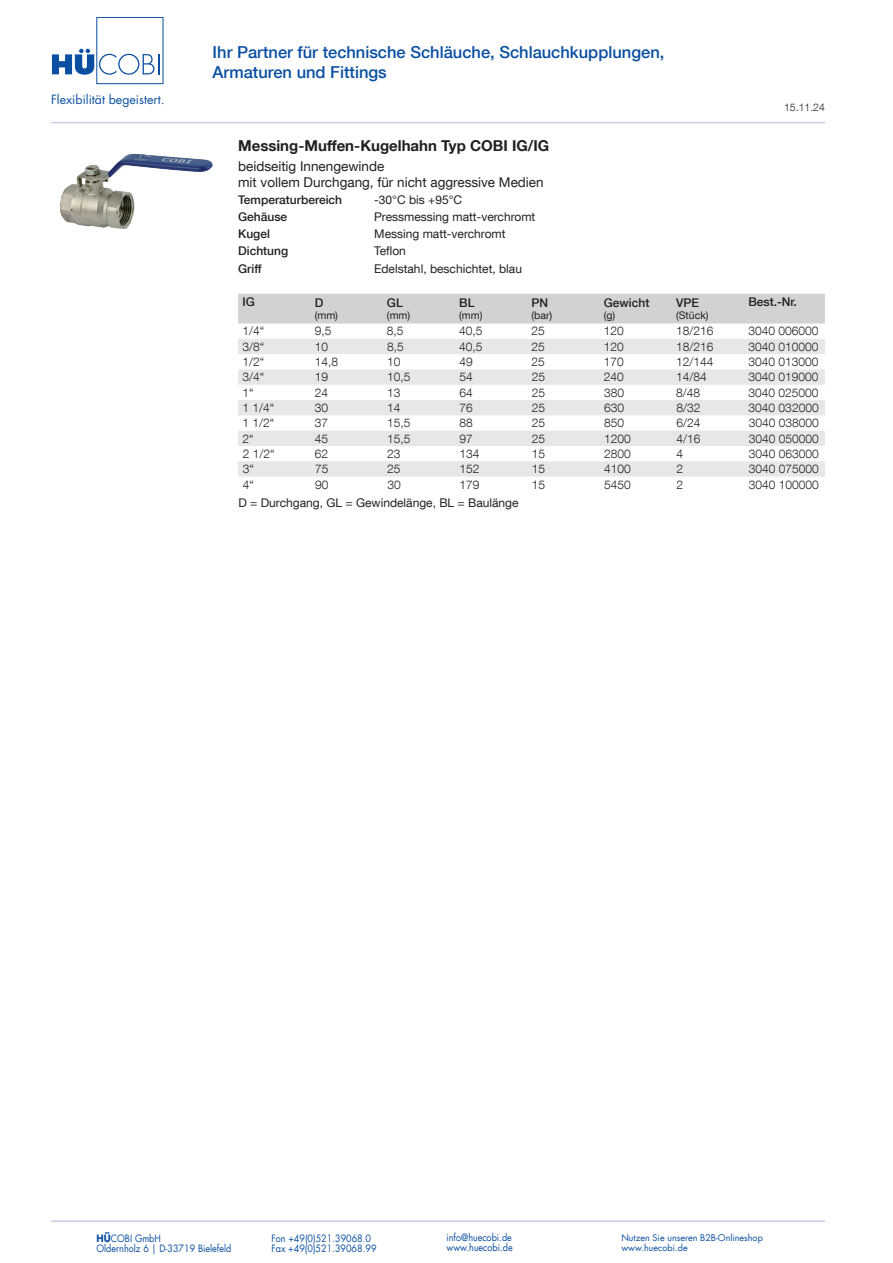
<style>
.page{position:relative;width:893px;height:1263px;background:#fff}
.page>*{position:absolute;margin:0;border:0;box-sizing:border-box;transform-origin:0 0}
.t1{font:500 16.5px/19.8px "Helvetica Neue LT Com";color:#0a4fa2}
.t2{font:700 15px "Helvetica Neue LT Com";color:#231f20}
.t3{font:13.5px/16.2px "Helvetica Neue LT Com";color:#231f20}
.t4{font:12.3px "Futura LT";color:#0a4fa2}
.t5{font:300 12px "Helvetica Neue LT Com";color:#231f20}
.t6{font:12px "Helvetica Neue LT Com";color:#231f20}
.t7{font:500 12px "Helvetica Neue LT Com";color:#231f20}
.t8{font:10.5px "Helvetica Neue LT Com";color:#231f20}
.t9{font:300 10.5px "Helvetica Neue LT Com";color:#231f20}
.t10{font:9.9px "Futura LT";color:#0a4fa2;scale:.91 1}
.t11{font:9px "Futura LT";color:#0a4fa2}
.s1{font-weight:700}
</style>
<div class="page">
<hr style="left:51px;top:122px;width:774px;height:1px;background:#c7cbe6">
<hr style="left:51px;top:1220px;width:774px;height:2px;background:#c7cbe6">
<div style="left:96px;top:17px;width:67px;height:67px;border:1px solid #0a4fa2"></div>
<svg style="left:52px;top:49px;width:108px;height:26px"></svg>
<div style="left:238px;top:294px;width:587px;height:29px;background:#d1d2d4"></div>
<svg style="left:238px;top:339px;width:587px;height:138px;fill:#e6e7e9"></svg>
<img style="left:59px;top:154px;width:154px;height:75px">
<p class="t4" style="left:51px;top:91px;width:115px">Flexibilität begeistert.</p>
<h1 class="t1" style="left:213px;top:42px;width:453px">Ihr Partner für technische Schläuche, Schlauchkupplungen,<br>Armaturen und Fittings</h1>
<p class="t2" style="left:238px;top:136px;width:313px">Messing-Muffen-Kugelhahn Typ COBI IG/IG</p>
<p class="t3" style="left:238px;top:158px;width:307px">beidseitig Innengewinde<br>mit vollem Durchgang, für nicht aggressive Medien</p>
<p class="t7" style="left:238px;top:193px;width:106px">Temperaturbereich</p>
<p class="t6" style="left:374px;top:193px;width:89px">-30°C bis +95°C</p>
<p class="t7" style="left:238px;top:210px;width:51px">Gehäuse</p>
<p class="t6" style="left:374px;top:210px;width:163px">Pressmessing matt-verchromt</p>
<p class="t7" style="left:238px;top:227px;width:33px">Kugel</p>
<p class="t6" style="left:374px;top:227px;width:133px">Messing matt-verchromt</p>
<p class="t7" style="left:238px;top:244px;width:52px">Dichtung</p>
<p class="t6" style="left:374px;top:244px;width:33px">Teflon</p>
<p class="t7" style="left:238px;top:261px;width:25px">Griff</p>
<p class="t6" style="left:374px;top:261px;width:149px">Edelstahl, beschichtet, blau</p>
<p class="t7" style="left:242px;top:294px;width:14px">IG</p>
<p class="t7" style="left:315px;top:295px;width:10px">D</p>
<p class="t8" style="left:315px;top:309px;width:25px">(mm)</p>
<p class="t7" style="left:387px;top:295px;width:17px">GL</p>
<p class="t8" style="left:387px;top:309px;width:25px">(mm)</p>
<p class="t7" style="left:459px;top:295px;width:17px">BL</p>
<p class="t8" style="left:459px;top:309px;width:25px">(mm)</p>
<p class="t7" style="left:531px;top:295px;width:18px">PN</p>
<p class="t8" style="left:531px;top:309px;width:22px">(bar)</p>
<p class="t7" style="left:604px;top:295px;width:47px">Gewicht</p>
<p class="t8" style="left:604px;top:309px;width:13px">(g)</p>
<p class="t7" style="left:676px;top:295px;width:24px">VPE</p>
<p class="t8" style="left:676px;top:309px;width:34px">(Stück)</p>
<p class="t9" style="left:784px;top:101px;width:42px">15.11.24</p>
<p class="t7" style="left:748px;top:294px;width:50px">Best.-Nr.</p>
<p class="t5" style="left:242px;top:324px;width:23px">1/4“</p>
<p class="t5" style="left:315px;top:324px;width:18px">9,5</p>
<p class="t5" style="left:387px;top:324px;width:18px">8,5</p>
<p class="t5" style="left:459px;top:324px;width:25px">40,5</p>
<p class="t5" style="left:532px;top:324px;width:15px">25</p>
<p class="t5" style="left:604px;top:324px;width:22px">120</p>
<p class="t5" style="left:676px;top:324px;width:39px">18/216</p>
<p class="t5" style="left:748px;top:324px;width:72px">3040 006000</p>
<p class="t5" style="left:242px;top:339px;width:23px">3/8“</p>
<p class="t5" style="left:315px;top:339px;width:15px">10</p>
<p class="t5" style="left:387px;top:339px;width:18px">8,5</p>
<p class="t5" style="left:459px;top:339px;width:25px">40,5</p>
<p class="t5" style="left:532px;top:339px;width:15px">25</p>
<p class="t5" style="left:604px;top:339px;width:22px">120</p>
<p class="t5" style="left:676px;top:339px;width:39px">18/216</p>
<p class="t5" style="left:748px;top:339px;width:72px">3040 010000</p>
<p class="t5" style="left:242px;top:354px;width:23px">1/2“</p>
<p class="t5" style="left:315px;top:354px;width:25px">14,8</p>
<p class="t5" style="left:387px;top:354px;width:15px">10</p>
<p class="t5" style="left:459px;top:354px;width:15px">49</p>
<p class="t5" style="left:532px;top:354px;width:15px">25</p>
<p class="t5" style="left:604px;top:354px;width:22px">170</p>
<p class="t5" style="left:676px;top:354px;width:39px">12/144</p>
<p class="t5" style="left:748px;top:354px;width:72px">3040 013000</p>
<p class="t5" style="left:242px;top:370px;width:23px">3/4“</p>
<p class="t5" style="left:315px;top:370px;width:15px">19</p>
<p class="t5" style="left:387px;top:370px;width:25px">10,5</p>
<p class="t5" style="left:459px;top:370px;width:15px">54</p>
<p class="t5" style="left:532px;top:370px;width:15px">25</p>
<p class="t5" style="left:604px;top:370px;width:22px">240</p>
<p class="t5" style="left:676px;top:370px;width:32px">14/84</p>
<p class="t5" style="left:748px;top:370px;width:72px">3040 019000</p>
<p class="t5" style="left:243px;top:385px;width:13px">1“</p>
<p class="t5" style="left:315px;top:385px;width:15px">24</p>
<p class="t5" style="left:387px;top:385px;width:15px">13</p>
<p class="t5" style="left:459px;top:385px;width:15px">64</p>
<p class="t5" style="left:532px;top:385px;width:15px">25</p>
<p class="t5" style="left:604px;top:385px;width:22px">380</p>
<p class="t5" style="left:676px;top:385px;width:26px">8/48</p>
<p class="t5" style="left:749px;top:385px;width:72px">3040 025000</p>
<p class="t5" style="left:243px;top:400px;width:33px">1 1/4“</p>
<p class="t5" style="left:315px;top:400px;width:15px">30</p>
<p class="t5" style="left:387px;top:400px;width:15px">14</p>
<p class="t5" style="left:459px;top:400px;width:15px">76</p>
<p class="t5" style="left:532px;top:400px;width:15px">25</p>
<p class="t5" style="left:604px;top:400px;width:22px">630</p>
<p class="t5" style="left:676px;top:400px;width:26px">8/32</p>
<p class="t5" style="left:749px;top:400px;width:72px">3040 032000</p>
<p class="t5" style="left:243px;top:416px;width:33px">1 1/2“</p>
<p class="t5" style="left:315px;top:416px;width:15px">37</p>
<p class="t5" style="left:387px;top:416px;width:25px">15,5</p>
<p class="t5" style="left:459px;top:416px;width:15px">88</p>
<p class="t5" style="left:532px;top:416px;width:15px">25</p>
<p class="t5" style="left:604px;top:416px;width:22px">850</p>
<p class="t5" style="left:676px;top:416px;width:26px">6/24</p>
<p class="t5" style="left:749px;top:416px;width:72px">3040 038000</p>
<p class="t5" style="left:243px;top:431px;width:13px">2“</p>
<p class="t5" style="left:315px;top:431px;width:15px">45</p>
<p class="t5" style="left:387px;top:431px;width:25px">15,5</p>
<p class="t5" style="left:459px;top:431px;width:15px">97</p>
<p class="t5" style="left:532px;top:431px;width:15px">25</p>
<p class="t5" style="left:604px;top:431px;width:28px">1200</p>
<p class="t5" style="left:676px;top:431px;width:26px">4/16</p>
<p class="t5" style="left:749px;top:431px;width:72px">3040 050000</p>
<p class="t5" style="left:243px;top:446px;width:33px">2 1/2“</p>
<p class="t5" style="left:315px;top:446px;width:15px">62</p>
<p class="t5" style="left:387px;top:446px;width:15px">23</p>
<p class="t5" style="left:460px;top:446px;width:22px">134</p>
<p class="t5" style="left:532px;top:446px;width:15px">15</p>
<p class="t5" style="left:604px;top:446px;width:28px">2800</p>
<p class="t5" style="left:676px;top:446px;width:8px">4</p>
<p class="t5" style="left:749px;top:446px;width:72px">3040 063000</p>
<p class="t5" style="left:243px;top:462px;width:13px">3“</p>
<p class="t5" style="left:315px;top:462px;width:15px">75</p>
<p class="t5" style="left:387px;top:462px;width:15px">25</p>
<p class="t5" style="left:460px;top:462px;width:22px">152</p>
<p class="t5" style="left:532px;top:462px;width:15px">15</p>
<p class="t5" style="left:604px;top:462px;width:28px">4100</p>
<p class="t5" style="left:676px;top:462px;width:8px">2</p>
<p class="t5" style="left:749px;top:462px;width:72px">3040 075000</p>
<p class="t5" style="left:243px;top:477px;width:13px">4“</p>
<p class="t5" style="left:315px;top:477px;width:15px">90</p>
<p class="t5" style="left:387px;top:477px;width:15px">30</p>
<p class="t5" style="left:460px;top:477px;width:22px">179</p>
<p class="t5" style="left:532px;top:477px;width:15px">15</p>
<p class="t5" style="left:604px;top:477px;width:28px">5450</p>
<p class="t5" style="left:676px;top:477px;width:8px">2</p>
<p class="t5" style="left:749px;top:477px;width:72px">3040 100000</p>
<p class="t6" style="left:239px;top:495px;width:282px">D = Durchgang, GL = Gewindelänge, BL = Baulänge</p>
<p class="t10" style="left:97px;top:1232px;width:72px"><span class="s1">HÜ</span>COBI GmbH</p>
<p class="t10" style="left:271px;top:1232px;width:111px">Fon +49(0)521.39068.0</p>
<p class="t10" style="left:446px;top:1231px;width:73px">info@huecobi.de</p>
<p class="t11" style="left:621px;top:1231px;width:143px">Nutzen Sie unseren B2B-Onlineshop</p>
<p class="t10" style="left:97px;top:1242px;width:150px">Oldernholz 6 | D-33719 Bielefeld</p>
<p class="t10" style="left:271px;top:1242px;width:117px">Fax +49(0)521.39068.99</p>
<p class="t10" style="left:446px;top:1241px;width:74px">www.huecobi.de</p>
<p class="t11" style="left:621px;top:1242px;width:68px">www.huecobi.de</p>
</div>
